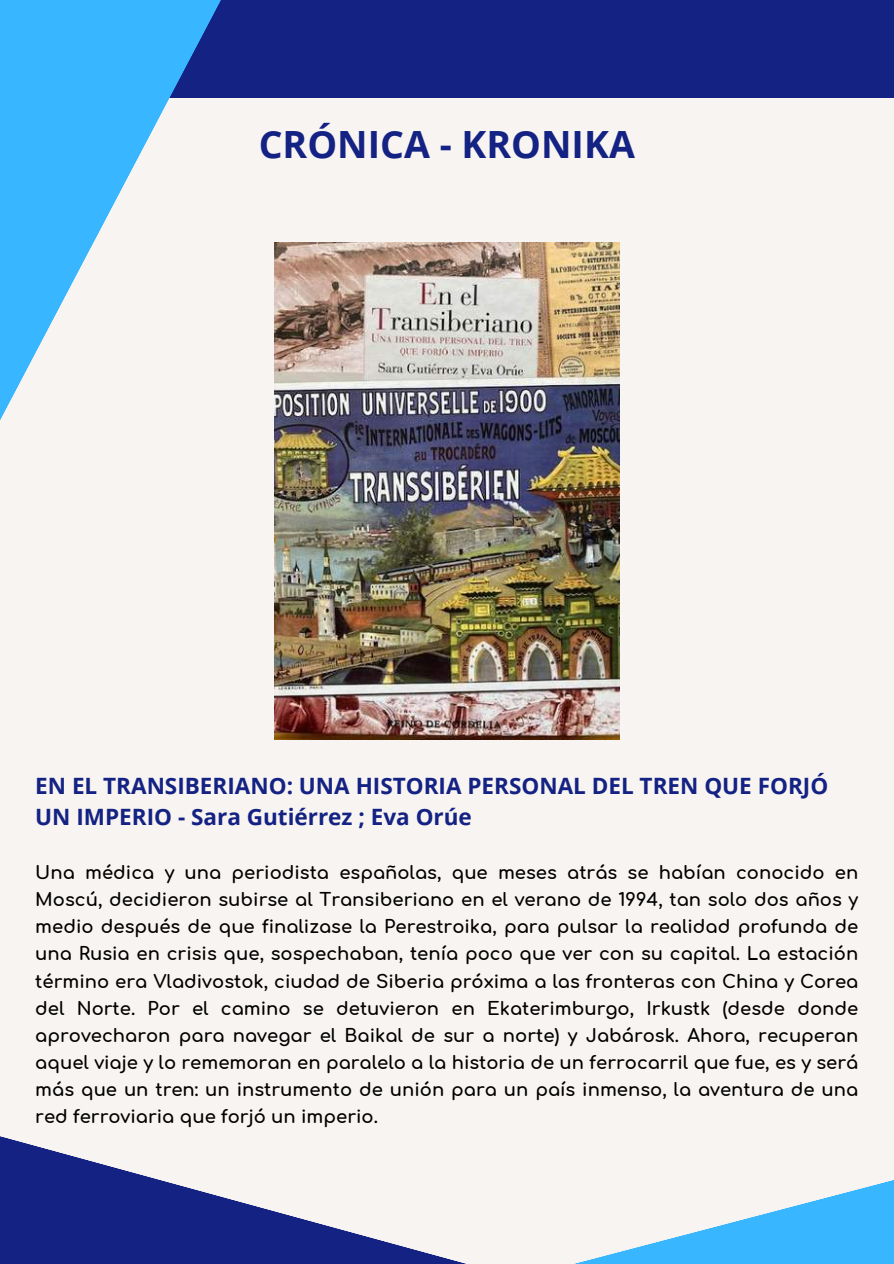
<style>
.page{position:relative;width:894px;height:1264px;background:#fff}
.page>*{position:absolute;margin:0;border:0;box-sizing:border-box;transform-origin:0 0}
.t1{font:700 37.5px "Open Sans";color:#132283}
.t2{font:700 22.5px/31.5px "Open Sans";color:#132283}
.t3{font:700 18px/27px "Comfortaa";color:#000;text-align:justify}
</style>
<div class="page">
<div style="left:0;top:0;width:893px;height:1263px;background:#f8f4f1"></div>
<svg style="left:0;top:1136px;width:250px;height:127px;fill:#132283"></svg>
<svg style="left:250px;top:1180px;width:643px;height:83px"></svg>
<div style="left:0;top:0;width:893px;height:97px;background:#132283"></div>
<svg style="left:0;top:0;width:250px;height:420px"></svg>
<img style="left:274px;top:242px;width:344px;height:497px">
<h1 class="t1" style="left:259px;top:118px;width:377px">CRÓNICA - KRONIKA</h1>
<p class="t2" style="left:35px;top:769px;width:794px">EN EL TRANSIBERIANO: UNA HISTORIA PERSONAL DEL TREN QUE FORJÓ<br>UN IMPERIO - Sara Gutiérrez ; Eva Orúe</p>
<p class="t3" style="left:35px;top:856px;width:824px">Una médica y una periodista españolas, que meses atrás se habían conocido en Moscú, decidieron subirse al Transiberiano en el verano de 1994, tan solo dos años y medio después de que finalizase la Perestroika, para pulsar la realidad profunda de una Rusia en crisis que, sospechaban, tenía poco que ver con su capital. La estación término era Vladivostok, ciudad de Siberia próxima a las fronteras con China y Corea del Norte. Por el camino se detuvieron en Ekaterimburgo, Irkustk (desde donde aprovecharon para navegar el Baikal de sur a norte) y Jabárosk. Ahora, recuperan aquel viaje y lo rememoran en paralelo a la historia de un ferrocarril que fue, es y será más que un tren: un instrumento de unión para un país inmenso, la aventura de una red ferroviaria que forjó un imperio.</p>
</div>
